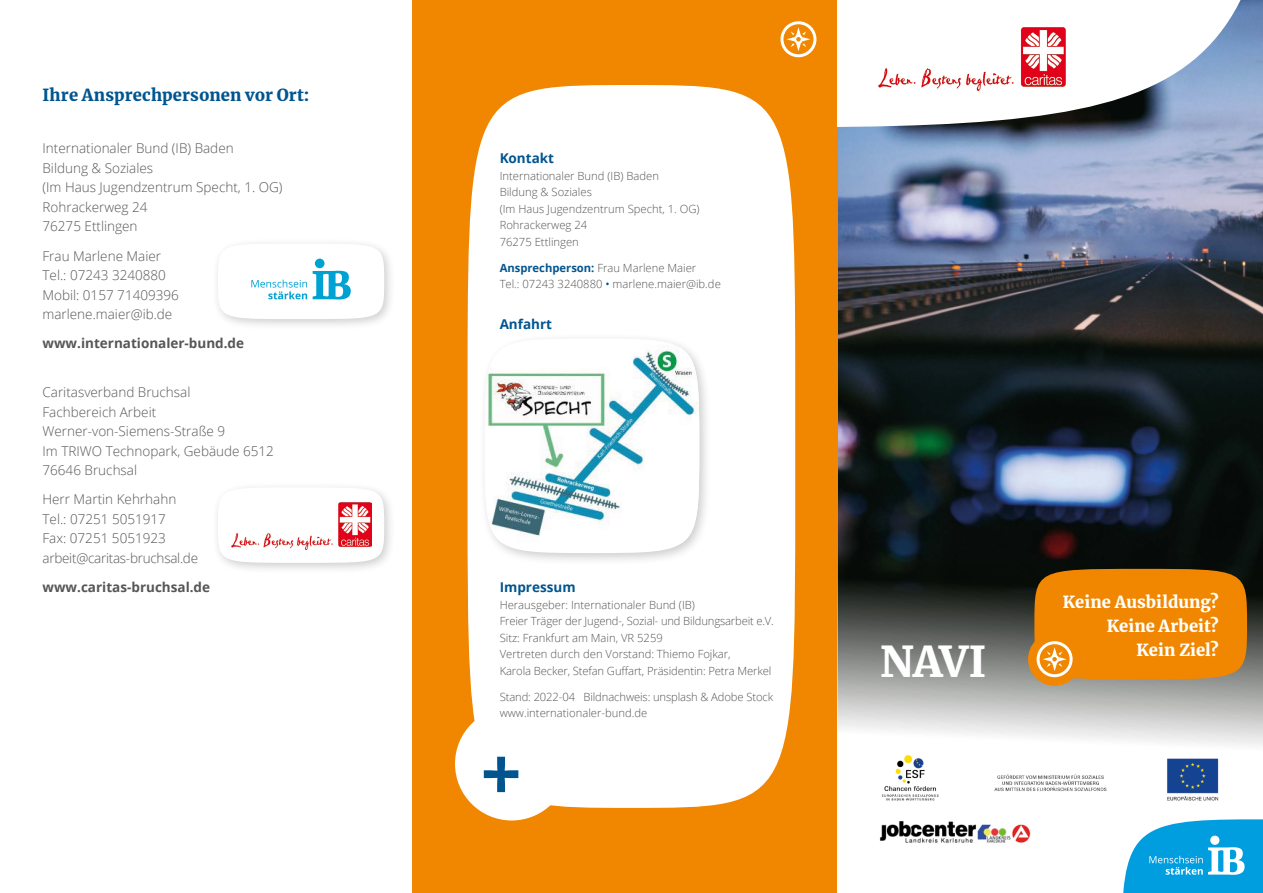
<style>
.page{position:relative;width:1263px;height:893px;background:#fff}
.page>*{position:absolute;margin:0;border:0;box-sizing:border-box;transform-origin:0 0}
.t1{font:900 42px "Merriweather";color:#fff}
.t2{font:900 16.5px/24px "Merriweather";color:#fff;text-align:right}
.t3{font:900 16.5px "Merriweather";letter-spacing:.005em;color:#005590}
.t4{font:300 13.5px/19.5px "Open Sans";color:#565655}
.t5{font:700 13.5px "Open Sans";color:#565655}
.t6{font:700 13.5px "Open Sans";color:#005590}
.t7{font:300 11.25px/16.5px "Open Sans";color:#565655}
.s1{font-weight:700;color:#005590}
.s2{font-weight:400;color:#005590}
</style>
<div class="page">
<img style="left:838px;top:127px;width:425px;height:412px">
<div style="left:412px;top:0;width:426px;height:893px;background:#f18700"></div>
<div style="left:455px;top:707px;width:113px;height:113px;background:#fff;border-radius:50%"></div>
<div style="left:468px;top:85px;width:327px;height:723px;background:#fff"></div>
<svg style="left:484px;top:757px;width:34px;height:35px"></svg>
<svg style="left:780px;top:21px;width:36px;height:36px"></svg>
<div style="left:478px;top:332px;width:234px;height:234px;background:#000;opacity:.2"></div>
<img style="left:485px;top:345px;width:214px;height:198px">
<svg style="left:838px;top:539px;width:425px;height:207px;background:#7c7a71"></svg>
<svg style="left:841px;top:0;width:422px;height:127px"></svg>
<img style="left:879px;top:821px;width:152px;height:22px">
<img style="left:882px;top:755px;width:337px;height:46px">
<img style="left:879px;top:27px;width:186px;height:63px">
<svg style="left:1123px;top:819px;width:140px;height:74px"></svg>
<div style="left:212px;top:481px;width:184px;height:94px;background:#000;opacity:.2"></div>
<svg style="left:218px;top:487px;width:166px;height:76px"></svg>
<div style="left:212px;top:238px;width:184px;height:93px;background:#000;opacity:.2"></div>
<svg style="left:218px;top:244px;width:166px;height:75px"></svg>
<div style="left:1034px;top:569px;width:213px;height:110px;background:#f18700;border-radius:50%"></div>
<div style="left:1028px;top:633px;width:53px;height:53px;background:#f18700;border-radius:50%"></div>
<svg style="left:1036px;top:641px;width:36px;height:36px"></svg>
<img style="left:231px;top:502px;width:141px;height:48px">
<h2 class="t3" style="left:43px;top:84px;width:268px">Ihre Ansprechpersonen vor Ort:</h2>
<p class="t4" style="left:43px;top:138px;width:241px">Internationaler Bund (IB) Baden<br>Bildung &amp; Soziales<br>(Im Haus Jugendzentrum Specht, 1. OG)<br>Rohrackerweg 24<br>76275 Ettlingen</p>
<p class="t4" style="left:43px;top:246px;width:138px">Frau Marlene Maier<br>Tel.: 07243 3240880<br>Mobil: 0157 71409396 marlene.maier@ib.de</p>
<p class="t5" style="left:43px;top:334px;width:203px">www.internationaler-bund.de</p>
<p class="t4" style="left:43px;top:382px;width:233px">Caritasverband Bruchsal<br>Fachbereich Arbeit<br>Werner-von-Siemens-Straße 9<br>Im TRIWO Technopark, Gebäude 6512<br>76646 Bruchsal</p>
<p class="t4" style="left:43px;top:489px;width:157px">Herr Martin Kehrhahn<br>Tel.: 07251 5051917<br>Fax: 07251 5051923 arbeit@caritas-bruchsal.de</p>
<p class="t5" style="left:43px;top:578px;width:169px">www.caritas-bruchsal.de</p>
<p class="t6" style="left:500px;top:149px;width:56px">Kontakt</p>
<p class="t7" style="left:500px;top:167px;width:201px">Internationaler Bund (IB) Baden<br>Bildung &amp; Soziales<br>(Im Haus Jugendzentrum Specht, 1. OG)<br>Rohrackerweg 24<br>76275 Ettlingen</p>
<p class="t7" style="left:500px;top:259px;width:223px"><span class="s1">Ansprechperson:</span> Frau Marlene Maier<br>Tel.: 07243 3240880 <span class="s2">•</span> marlene.maier@ib.de</p>
<p class="t6" style="left:500px;top:314px;width:54px">Anfahrt</p>
<p class="t6" style="left:500px;top:578px;width:77px">Impressum</p>
<p class="t7" style="left:500px;top:596px;width:276px">Herausgeber: Internationaler Bund (IB)<br>Freier Träger der Jugend-, Sozial- und Bildungsarbeit e.V.<br>Sitz: Frankfurt am Main, VR 5259<br>Vertreten durch den Vorstand: Thiemo Fojkar,<br>Karola Becker, Stefan Guffart, Präsidentin: Petra Merkel</p>
<p class="t7" style="left:500px;top:688px;width:275px">Stand: 2022-04 Bildnachweis: unsplash &amp; Adobe Stock www.internationaler-bund.de</p>
<h1 class="t1" style="left:880px;top:633px;width:108px">NAVI</h1>
<h2 class="t2" style="left:1063px;top:590px;width:157px">Keine Ausbildung?<br>Keine Arbeit?<br>Kein Ziel?</h2>
</div>
